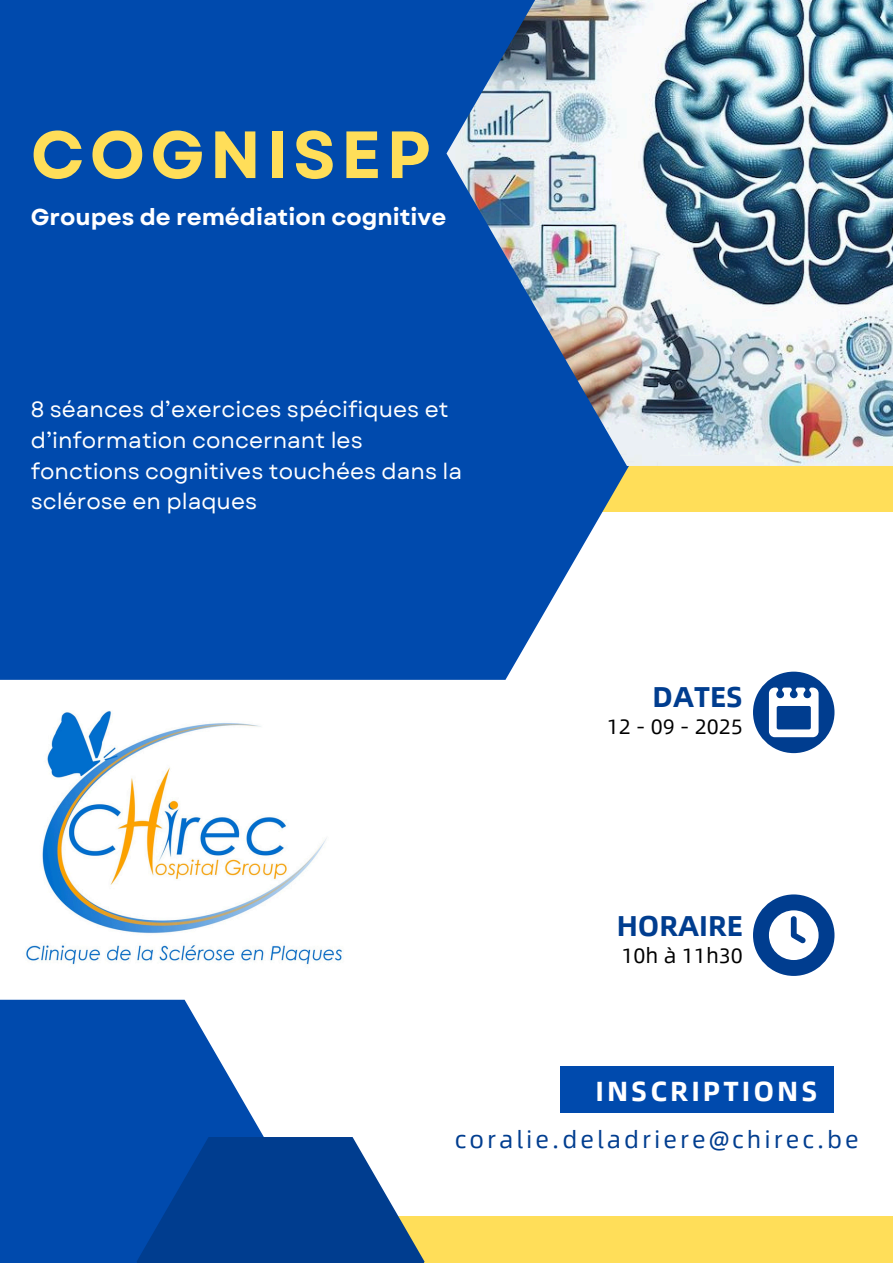
<style>
.page{position:relative;width:893px;height:1263px;background:#fff}
.page>*{position:absolute;margin:0;border:0;box-sizing:border-box;transform-origin:0 0}
.t1{font:700 66.6px "Garet";letter-spacing:.075em;color:#ffde59}
.t2{font:700 28.88px "Alibaba Sans";color:#003d8f}
.t3{font:700 27.9px "Alibaba Sans";letter-spacing:.105em;color:#fff}
.t4{font:23.55px "Alibaba Sans";letter-spacing:.13em;color:#003d8f}
.t5{font:700 23.02px "Garet";color:#fff}
.t6{font:22.05px/30.7px "Garet";color:#fff}
.t7{font:20.92px "Alibaba Sans";color:#000}
</style>
<div class="page">
<svg style="left:0;top:1000px;width:264px;height:263px;background:#1a5cb5"></svg>
<div style="left:368px;top:1216px;width:525px;height:47px;background:#ffde59"></div>
<svg style="left:136px;top:1137px;width:288px;height:126px;background:#1b539d"></svg>
<div style="left:551px;top:454px;width:342px;height:58px;background:#ffde59"></div>
<div style="left:0;top:0;width:629px;height:680px;background:#004aad"></div>
<img style="left:446px;top:0;width:447px;height:466px">
<svg style="left:753px;top:672px;width:81px;height:81px"></svg>
<div style="left:776px;top:706px;width:35px;height:23px;background:#003d8f;border-radius:2px"></div>
<img style="left:26px;top:711px;width:316px;height:254px">
<svg style="left:753px;top:894px;width:81px;height:82px"></svg>
<div style="left:560px;top:1067px;width:274px;height:46px;background:#004aad"></div>
<h1 class="t1" style="left:31px;top:107px;width:401px">COGNISEP</h1>
<p class="t5" style="left:31px;top:200px;width:417px">Groupes de remédiation cognitive</p>
<p class="t6" style="left:31px;top:394px;width:433px">8 séances d’exercices spécifiques et d’information concernant les fonctions cognitives touchées dans la sclérose en plaques</p>
<h3 class="t2" style="left:652px;top:673px;width:92px">DATES</h3>
<h4 class="t7" style="left:607px;top:709px;width:138px">12 - 09 - 2025</h4>
<p class="t2" style="left:616px;top:901px;width:128px">HORAIRE</p>
<h2 class="t7" style="left:621px;top:938px;width:123px">10h à 11h30</h2>
<h2 class="t3" style="left:595px;top:1068px;width:223px">INSCRIPTIONS</h2>
<p class="t4" style="left:455px;top:1120px;width:406px">coralie.deladriere@chirec.be</p>
</div>
